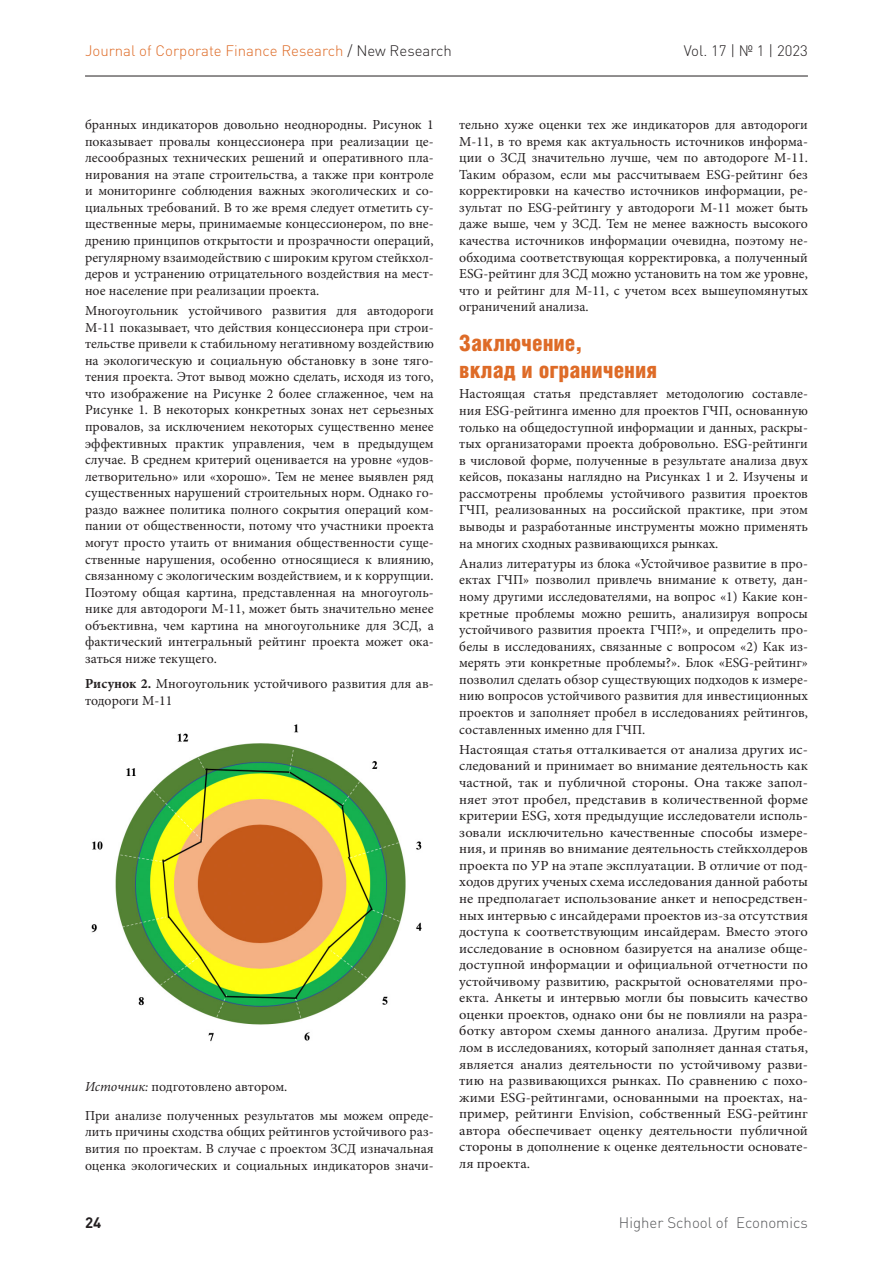
<style>
.page{position:relative;width:893px;height:1263px;background:#fff}
.page>*{position:absolute;margin:0;border:0;box-sizing:border-box;transform-origin:0 0}
.Подзаголовок_RUS{font:22.5px/27px "Helios Cond Black C";color:#de6b27}
.t1{font:300 15px "DIN Pro";color:#de6b27}
.t2{font:300 15px "DIN Pro";color:#57585a}
.t3{font:300 15px "DIN Pro";color:#231f20}
.t4{font:700 15px "DIN Pro";color:#231f20}
.Текст_РУС{font:13.8px/16.5px "Minion Pro";color:#231f20;text-align:justify}
.Текст_РУС-2{font:13.8px/16.5px "Minion Pro";color:#231f20;text-align:justify;scale:1.05 1}
.Название_таблицы_rus{font:13.8px/16.5px "Minion Pro";color:#231f20}
.источник_copy{font:13.8px "Minion Pro";letter-spacing:-.005em;color:#231f20}
.s1{color:#231f20}
.s2{font-weight:700}
.s3{font-style:italic}
</style>
<div class="page">
<hr style="left:85px;top:76px;width:723px;height:1px;background:#231f20">
<img style="left:91px;top:724px;width:331px;height:318px">
<p class="t1" style="left:85px;top:40px;width:368px">Journal of Corporate Finance Research <span class="s1">/ New Research</span></p>
<p class="t3" style="left:684px;top:40px;width:126px">Vol. 17 | № 1 | 2023</p>
<p class="Текст_РУС" style="left:85px;top:116px;width:350px">бранных индикаторов довольно неоднородны. Рисунок 1 показывает провалы концессионера при реализации це&shy;лесообразных технических решений и оперативного пла&shy;нирования на этапе строительства, а также при контроле и мониторинге соблюдения важных экоголических и со&shy;циальных требований. В то же время следует отметить су&shy;щественные меры, принимаемые концессионером, по вне&shy;дрению принципов открытости и прозрачности операций, регулярному взаимодействию с широким кругом стейкхол&shy;деров и устранению отрицательного воздействия на мест&shy;ное население при реализации проекта.</p>
<p class="Текст_РУС" style="left:85px;top:302px;width:350px">Многоугольник устойчивого развития для автодороги М-11 показывает, что действия концессионера при строи&shy;тельстве привели к стабильному негативному воздействию на экологическую и социальную обстановку в зоне тяго&shy;тения проекта. Этот вывод можно сделать, исходя из того, что изображение на Рисунке 2 более сглаженное, чем на Рисунке 1. В некоторых конкретных зонах нет серьезных провалов, за исключением некоторых существенно менее эффективных практик управления, чем в предыдущем случае. В среднем критерий оценивается на уровне «удов&shy;летворительно» или «хорошо». Тем не менее выявлен ряд существенных нарушений строительных норм. Однако го&shy;раздо важнее политика полного сокрытия операций ком&shy;пании от общественности, потому что участники проекта могут просто утаить от внимания общественности суще&shy;ственные нарушения, особенно относящиеся к влиянию, связанному с экологическим воздействием, и к коррупции.<br>Поэтому общая картина, представленная на многоуголь&shy;нике для автодороги М-11, может быть значительно менее объективна, чем картина на многоугольнике для ЗСД, а фактический интегральный рейтинг проекта может ока&shy;заться ниже текущего.</p>
<p class="Название_таблицы_rus" style="left:85px;top:675px;width:350px"><span class="s2">Рисунок 2.</span> Многоугольник устойчивого развития для ав&shy;тодороги M-11</p>
<p class="источник_copy" style="left:85px;top:1077px;width:204px"><span class="s3">Источник:</span> подготовлено автором.</p>
<p class="Текст_РУС" style="left:85px;top:1107px;width:350px">При анализе полученных результатов мы можем опреде&shy;лить причины сходства общих рейтингов устойчивого раз&shy;вития по проектам. В случае с проектом ЗСД изначальная оценка экологических и социальных индикаторов значи-</p>
<p class="Текст_РУС" style="left:459px;top:116px;width:350px">тельно хуже оценки тех же индикаторов для автодороги М-11, в то время как актуальность источников информа&shy;ции о ЗСД значительно лучше, чем по автодороге М-11.<br>Таким образом, если мы рассчитываем ESG-рейтинг без корректировки на качество источников информации, ре&shy;зультат по ESG-рейтингу у автодороги М-11 может быть даже выше, чем у ЗСД. Тем не менее важность высокого качества источников информации очевидна, поэтому не&shy;обходима соответствующая корректировка, а полученный ESG-рейтинг для ЗСД можно установить на том же уровне, что и рейтинг для М-11, с учетом всех вышеупомянутых ограничений анализа.</p>
<p class="Подзаголовок_RUS" style="left:459px;top:329px;width:199px">Заключение,<br>вклад и ограничения</p>
<p class="Текст_РУС" style="left:459px;top:386px;width:350px">Настоящая статья представляет методологию составле&shy;ния ESG-рейтинга именно для проектов ГЧП, основанную только на общедоступной информации и данных, раскры&shy;тых организаторами проекта добровольно. ESG-рейтинги в числовой форме, полученные в результате анализа двух кейсов, показаны наглядно на Рисунках 1 и 2. Изучены и рассмотрены проблемы устойчивого развития проектов ГЧП, реализованных на российской практике, при этом выводы и разработанные инструменты можно применять на многих сходных развивающихся рынках.</p>
<p class="Текст_РУС" style="left:459px;top:555px;width:350px">Анализ литературы из блока «Устойчивое развитие в про&shy;ектах ГЧП» позволил привлечь внимание к ответу, дан&shy;ному другими исследователями, на вопрос «1) Какие кон&shy;кретные проблемы можно решить, анализируя вопросы устойчивого развития проекта ГЧП?», и определить про&shy;белы в исследованиях, связанные с вопросом «2) Как из&shy;мерять эти конкретные проблемы?». Блок «ESG-рейтинг» позволил сделать обзор существующих подходов к измере&shy;нию вопросов устойчивого развития для инвестиционных проектов и заполняет пробел в исследованиях рейтингов, составленных именно для ГЧП.</p>
<p class="Текст_РУС-2" style="left:459px;top:741px;width:334px">Настоящая статья отталкивается от анализа других ис&shy;следований и принимает во внимание деятельность как частной, так и публичной стороны. Она также запол&shy;няет этот пробел, представив в количественной форме критерии ESG, хотя предыдущие исследователи исполь&shy;зовали исключительно качественные способы измере&shy;ния, и приняв во внимание деятельность стейкхолдеров проекта по УР на этапе эксплуатации. В отличие от под&shy;ходов других ученых схема исследования данной работы не предполагает использование анкет и непосредствен&shy;ных интервью с инсайдерами проектов из-за отсутствия доступа к соответствующим инсайдерам. Вместо этого исследование в основном базируется на анализе обще&shy;доступной информации и официальной отчетности по устойчивому развитию, раскрытой основателями про&shy;екта. Анкеты и интервью могли бы повысить качество оценки проектов, однако они бы не повлияли на разра&shy;ботку автором схемы данного анализа. Другим пробе&shy;лом в исследованиях, который заполняет данная статья, является анализ деятельности по устойчивому разви&shy;тию на развивающихся рынках. По сравнению с похо&shy;жими ESG-рейтингами, основанными на проектах, на&shy;пример, рейтинги Envision, собственный ESG-рейтинг автора обеспечивает оценку деятельности публичной стороны в дополнение к оценке деятельности основате&shy;ля проекта.</p>
<p class="t4" style="left:85px;top:1212px;width:18px">24</p>
<p class="t2" style="left:619px;top:1212px;width:190px">Higher School of Economics</p>
</div>
